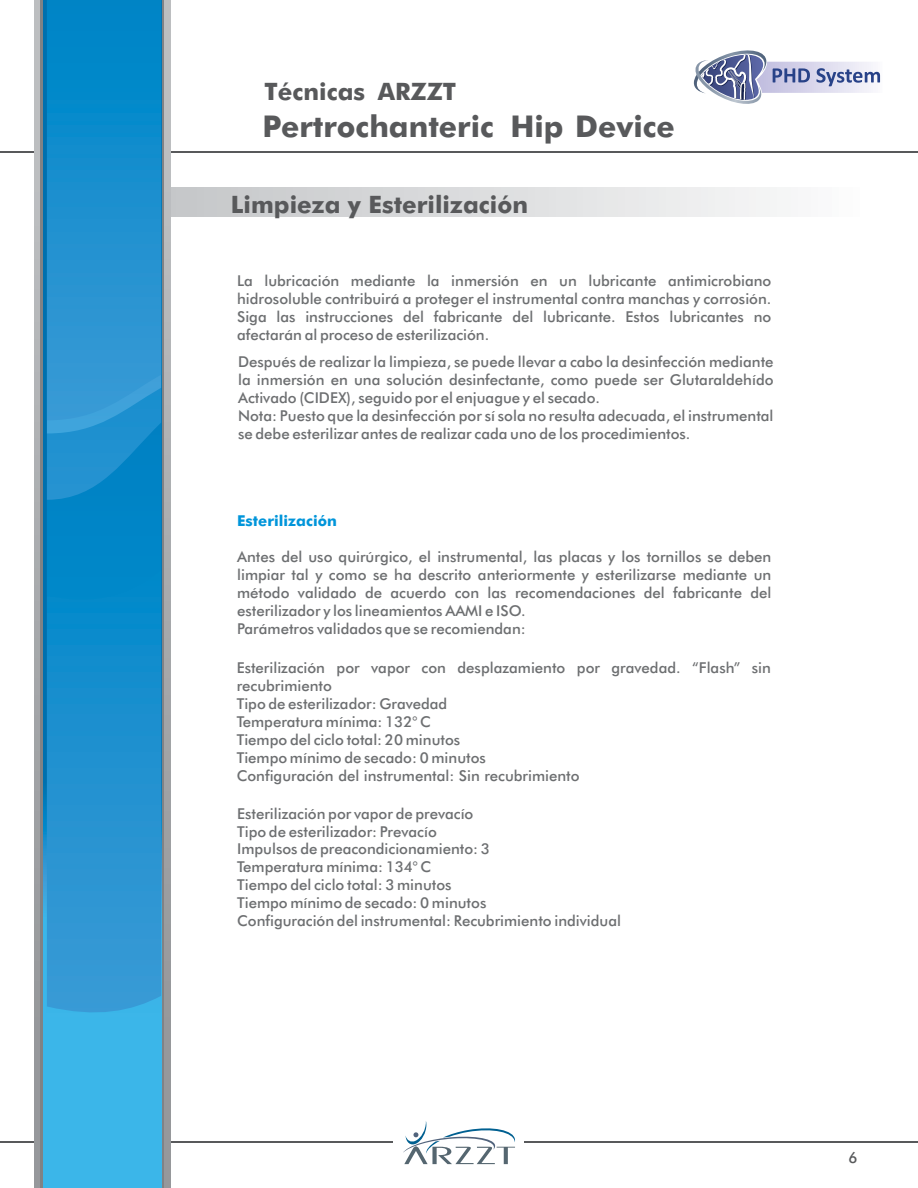
<style>
.page{position:relative;width:918px;height:1188px;background:#fff}
.page>*{position:absolute;margin:0;border:0;box-sizing:border-box;transform-origin:0 0}
.t1{font:700 30px "Futura BT";color:#58595b}
.t2{font:700 24px "Futura BT";color:#58595b}
.t3{font:500 15px/18px "Futura BT";color:#6d6f71}
.t4{font:700 15px "Futura BT";color:#0095da}
.t5{font:500 15px "Futura BT";color:#58595b}
</style>
<div class="page">
<div style="left:132px;top:188px;width:764px;height:28px;background:linear-gradient(to right,#c1c3c5,#fefefe)"></div>
<hr style="left:0;top:1142px;width:918px;height:1px;background:#58595b">
<hr style="left:0;top:152px;width:918px;height:1px;background:#58595b">
<div style="left:394px;top:1127px;width:130px;height:31px;background:#fff"></div>
<div style="left:35px;top:0;width:135px;height:1188px;background:linear-gradient(to bottom,#c1c3c5,#919396)"></div>
<svg style="left:41px;top:0;width:123px;height:1188px;background:#5b8399"></svg>
<svg style="left:44px;top:0;width:117px;height:1188px;background:#34aee2"></svg>
<svg style="left:47px;top:607px;width:114px;height:411px;background:#2393d1"></svg>
<div style="left:47px;top:500px;width:114px;height:107px;background:#0086c8"></div>
<svg style="left:47px;top:433px;width:114px;height:67px;background:#148bcb"></svg>
<svg style="left:47px;top:420px;width:114px;height:13px"></svg>
<svg style="left:47px;top:0;width:114px;height:420px;background:#1a8fce"></svg>
<svg style="left:403px;top:1121px;width:112px;height:43px"></svg>
<svg style="left:693px;top:50px;width:188px;height:54px"></svg>
<h2 class="t2" style="left:265px;top:82px;width:193px">Técnicas ARZZT</h2>
<h1 class="t1" style="left:263px;top:114px;width:414px">Pertrochanteric Hip Device</h1>
<h2 class="t2" style="left:231px;top:194px;width:299px">Limpieza y Esterilización</h2>
<p class="t3" style="left:237px;top:273px;width:536px;text-align:justify">La lubricación mediante la inmersión en un lubricante antimicrobiano hidrosoluble contribuirá a proteger el instrumental contra manchas y corrosión.<br>Siga las instrucciones del fabricante del lubricante. Estos lubricantes no afectarán al proceso de esterilización.</p>
<p class="t3" style="left:238px;top:354px;width:537px">Después de realizar la limpieza, se puede llevar a cabo la desinfección mediante la inmersión en una solución desinfectante, como puede ser Glutaraldehído Activado (CIDEX), seguido por el enjuague y el secado.<br>Nota: Puesto que la desinfección por sí sola no resulta adecuada, el instrumental se debe esterilizar antes de realizar cada uno de los procedimientos.</p>
<p class="t4" style="left:237px;top:514px;width:101px">Esterilización</p>
<p class="t3" style="left:237px;top:549px;width:536px">Antes del uso quirúrgico, el instrumental, las placas y los tornillos se deben limpiar tal y como se ha descrito anteriormente y esterilizarse mediante un método validado de acuerdo con las recomendaciones del fabricante del esterilizador y los lineamientos AAMI e ISO.<br>Parámetros validados que se recomiendan:</p>
<p class="t3" style="left:237px;top:660px;width:536px">Esterilización por vapor con desplazamiento por gravedad. “Flash” sin recubrimiento<br>Tipo de esterilizador: Gravedad<br>Temperatura mínima: 132° C<br>Tiempo del ciclo total: 20 minutos<br>Tiempo mínimo de secado: 0 minutos<br>Configuración del instrumental: Sin recubrimiento</p>
<p class="t3" style="left:237px;top:806px;width:385px">Esterilización por vapor de prevacío<br>Tipo de esterilizador: Prevacío<br>Impulsos de preacondicionamiento: 3<br>Temperatura mínima: 134° C<br>Tiempo del ciclo total: 3 minutos<br>Tiempo mínimo de secado: 0 minutos<br>Configuración del instrumental: Recubrimiento individual</p>
<p class="t5" style="left:848px;top:1152px;width:11px">6</p>
</div>
